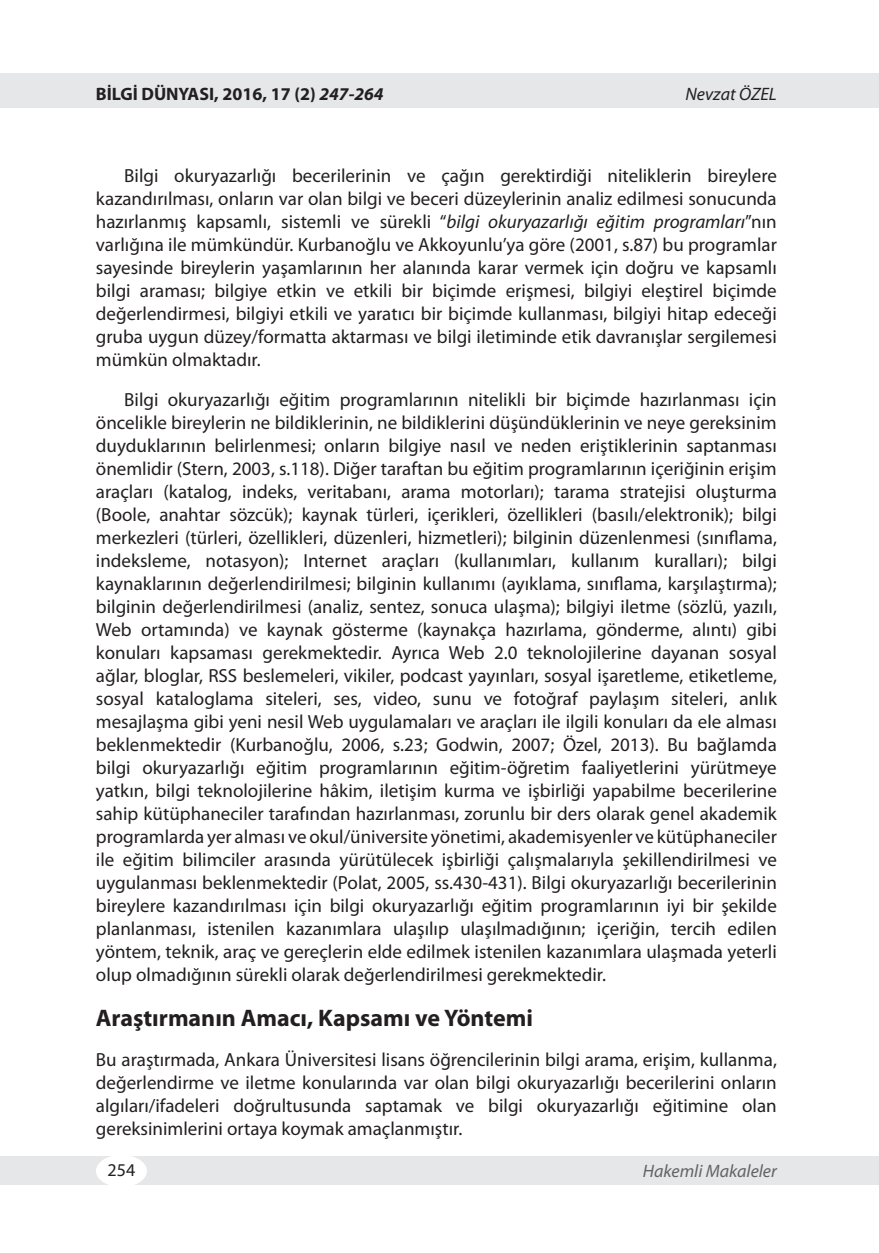
<style>
.page{position:relative;width:879px;height:1253px;background:#fff}
.page>*{position:absolute;margin:0;border:0;box-sizing:border-box;transform-origin:0 0}
.t1{font:700 24px "Myriad Pro";color:#231f20}
.t2{font:19px/23px "Myriad Pro";color:#231f20;text-align:justify}
.t3{font:700 18px "Myriad Pro";color:#231f20}
.t4{font:italic 18px "Myriad Pro";color:#636366}
.t5{font:italic 18px "Myriad Pro";color:#231f20}
.t6{font:18px "Myriad Pro";color:#231f20}
.s1{font-style:italic}
</style>
<div class="page">
<div style="left:0;top:74px;width:879px;height:34px;background:#e6e7e9"></div>
<div style="left:0;top:1156px;width:879px;height:28px;background:#e6e7e9"></div>
<div style="left:96px;top:1155px;width:51px;height:32px;background:#fff;border-radius:50%"></div>
<p class="t3" style="left:96px;top:82px;width:289px">BİLGİ DÜNYASI, 2016, 17 (2) <span class="s1">247-264</span></p>
<p class="t5" style="left:685px;top:83px;width:93px">Nevzat ÖZEL</p>
<p class="t2" style="left:96px;top:163px;width:682px;text-indent:28px">Bilgi okuryazarlığı becerilerinin ve çağın gerektirdiği niteliklerin bireylere kazandırılması, onların var olan bilgi ve beceri düzeylerinin analiz edilmesi sonucunda hazırlanmış kapsamlı, sistemli ve sürekli “<span class="s1">bilgi okuryazarlığı eğitim programları</span>”nın varlığına ile mümkündür. Kurbanoğlu ve Akkoyunlu’ya göre (2001, s.87) bu programlar sayesinde bireylerin yaşamlarının her alanında karar vermek için doğru ve kapsamlı bilgi araması; bilgiye etkin ve etkili bir biçimde erişmesi, bilgiyi eleştirel biçimde değerlendirmesi, bilgiyi etkili ve yaratıcı bir biçimde kullanması, bilgiyi hitap edeceği gruba uygun düzey/formatta aktarması ve bilgi iletiminde etik davranışlar sergilemesi mümkün olmaktadır.</p>
<p class="t2" style="left:96px;top:387px;width:682px;text-indent:28px">Bilgi okuryazarlığı eğitim programlarının nitelikli bir biçimde hazırlanması için öncelikle bireylerin ne bildiklerinin, ne bildiklerini düşündüklerinin ve neye gereksinim duyduklarının belirlenmesi; onların bilgiye nasıl ve neden eriştiklerinin saptanması önemlidir (Stern, 2003, s.118). Diğer taraftan bu eğitim programlarının içeriğinin erişim araçları (katalog, indeks, veritabanı, arama motorları); tarama stratejisi oluşturma (Boole, anahtar sözcük); kaynak türleri, içerikleri, özellikleri (basılı/elektronik); bilgi merkezleri (türleri, özellikleri, düzenleri, hizmetleri); bilginin düzenlenmesi (sınıflama, indeksleme, notasyon); Internet araçları (kullanımları, kullanım kuralları); bilgi kaynaklarının değerlendirilmesi; bilginin kullanımı (ayıklama, sınıflama, karşılaştırma); bilginin değerlendirilmesi (analiz, sentez, sonuca ulaşma); bilgiyi iletme (sözlü, yazılı, Web ortamında) ve kaynak gösterme (kaynakça hazırlama, gönderme, alıntı) gibi konuları kapsaması gerekmektedir. Ayrıca Web 2.0 teknolojilerine dayanan sosyal ağlar, bloglar, RSS beslemeleri, vikiler, podcast yayınları, sosyal işaretleme, etiketleme, sosyal kataloglama siteleri, ses, video, sunu ve fotoğraf paylaşım siteleri, anlık mesajlaşma gibi yeni nesil Web uygulamaları ve araçları ile ilgili konuları da ele alması beklenmektedir (Kurbanoğlu, 2006, s.23; Godwin, 2007; Özel, 2013). Bu bağlamda bilgi okuryazarlığı eğitim programlarının eğitim-öğretim faaliyetlerini yürütmeye yatkın, bilgi teknolojilerine hâkim, iletişim kurma ve işbirliği yapabilme becerilerine sahip kütüphaneciler tarafından hazırlanması, zorunlu bir ders olarak genel akademik programlarda yer alması ve okul/üniversite yönetimi, akademisyenler ve kütüphaneciler ile eğitim bilimciler arasında yürütülecek işbirliği çalışmalarıyla şekillendirilmesi ve uygulanması beklenmektedir (Polat, 2005, ss.430-431). Bilgi okuryazarlığı becerilerinin bireylere kazandırılması için bilgi okuryazarlığı eğitim programlarının iyi bir şekilde planlanması, istenilen kazanımlara ulaşılıp ulaşılmadığının; içeriğin, tercih edilen yöntem, teknik, araç ve gereçlerin elde edilmek istenilen kazanımlara ulaşmada yeterli olup olmadığının sürekli olarak değerlendirilmesi gerekmektedir.</p>
<p class="t1" style="left:96px;top:1002px;width:439px">Araştırmanın Amacı, Kapsamı ve Yöntemi</p>
<p class="t2" style="left:96px;top:1047px;width:682px">Bu araştırmada, Ankara Üniversitesi lisans öğrencilerinin bilgi arama, erişim, kullanma, değerlendirme ve iletme konularında var olan bilgi okuryazarlığı becerilerini onların algıları/ifadeleri doğrultusunda saptamak ve bilgi okuryazarlığı eğitimine olan gereksinimlerini ortaya koymak amaçlanmıştır.</p>
<p class="t6" style="left:108px;top:1159px;width:29px">254</p>
<p class="t4" style="left:643px;top:1160px;width:135px">Hakemli Makaleler</p>
</div>
